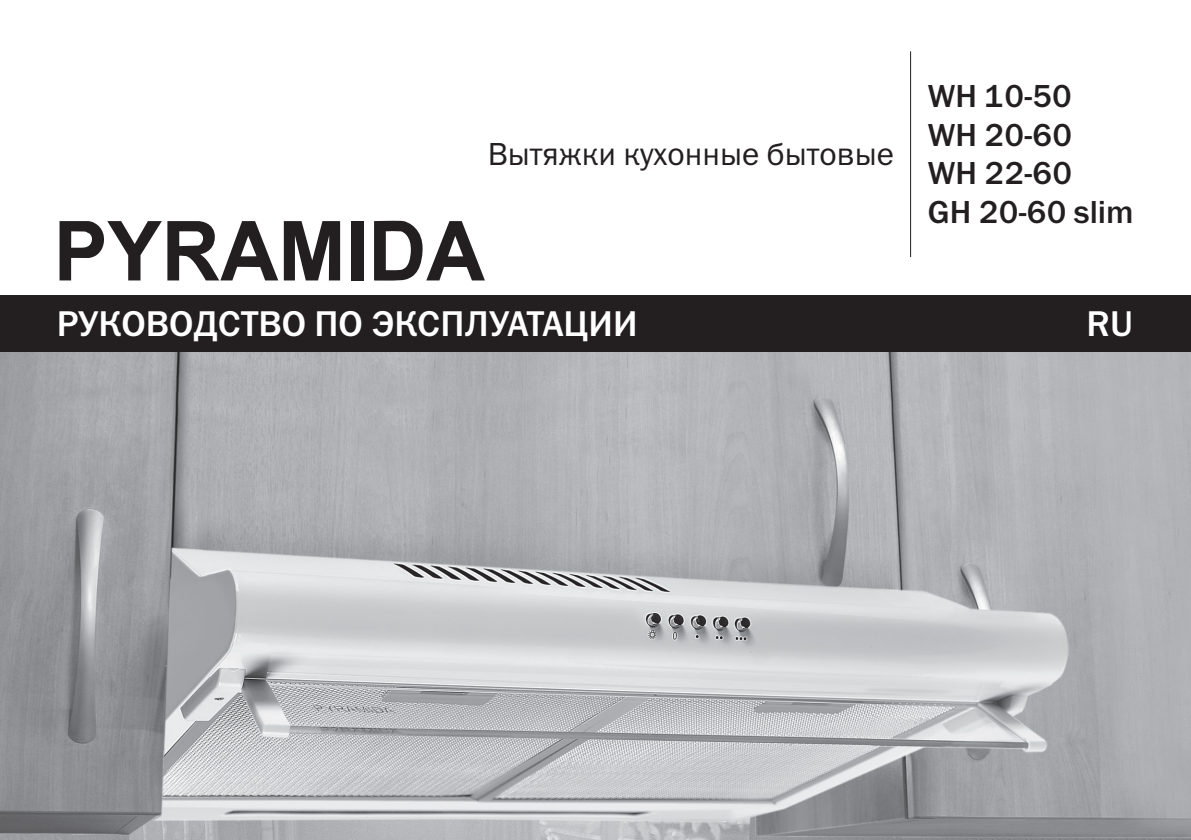
<style>
.page{position:relative;width:1191px;height:840px;background:#fff}
.page>*{position:absolute;margin:0;border:0;box-sizing:border-box;transform-origin:0 0}
.t1{font:36px "Franklin Gothic Medium C";color:#fff}
.t2{font:32px/38.4px "Franklin Gothic Medium C";color:#231f20}
.t3{font:32px "Franklin Gothic Book C";color:#231f20}
</style>
<div class="page">
<img style="left:0;top:351px;width:1191px;height:488px">
<hr style="left:910px;top:51px;width:1px;height:206px;background:#231f20">
<div style="left:0;top:295px;width:1191px;height:56px;background:#231f20"></div>
<svg style="left:60px;top:221px;width:218px;height:59px"></svg>
<svg style="left:284px;top:221px;width:56px;height:59px"></svg>
<div style="left:351px;top:221px;width:12px;height:59px;background:#231f20"></div>
<svg style="left:374px;top:221px;width:111px;height:59px"></svg>
<p class="t3" style="left:487px;top:136px;width:408px">Вытяжки кухонные бытовые</p>
<p class="t2" style="left:928px;top:77px;width:207px">WH 10-50<br>WH 20-60<br>WH 22-60<br>GH 20-60 slim</p>
<p class="t1" style="left:57px;top:303px;width:582px">РУКОВОДСТВО ПО ЭКСПЛУАТАЦИИ</p>
<p class="t1" style="left:1086px;top:303px;width:48px">RU</p>
</div>
